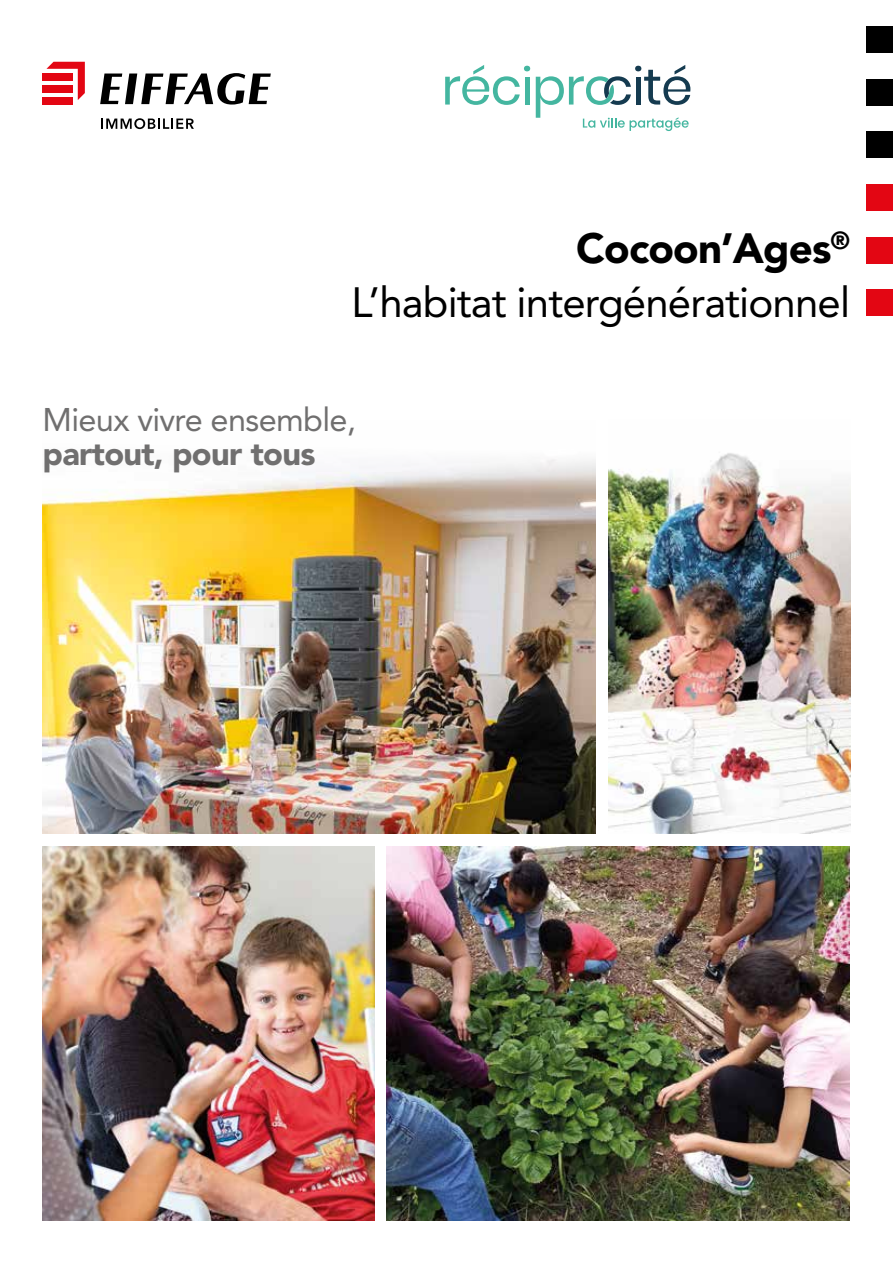
<style>
.page{position:relative;width:893px;height:1263px;background:#fff}
.page>*{position:absolute;margin:0;border:0;box-sizing:border-box;transform-origin:0 0}
.t1{font:42px/53.6px "Avenir LT Std";letter-spacing:-.02em;color:#000;text-align:right}
.t2{font:32.55px "Avenir LT Std";letter-spacing:-.02em;color:#706f6f}
.t3{font:900 32.55px "Avenir LT Std";letter-spacing:-.02em;color:#706f6f}
.s1{font-weight:900}
</style>
<div class="page">
<div style="left:867px;top:237px;width:26px;height:26px;background:#e30613"></div>
<div style="left:867px;top:26px;width:26px;height:27px;background:#000"></div>
<div style="left:867px;top:132px;width:26px;height:26px;background:#000"></div>
<div style="left:867px;top:184px;width:26px;height:27px;background:#e30613"></div>
<div style="left:867px;top:79px;width:26px;height:26px;background:#000"></div>
<div style="left:867px;top:290px;width:26px;height:26px;background:#e30613"></div>
<div style="left:42px;top:97px;width:31px;height:7px;background:#e30613"></div>
<div style="left:42px;top:85px;width:31px;height:7px;background:#e30613"></div>
<div style="left:42px;top:74px;width:31px;height:7px;background:#e30613"></div>
<svg style="left:46px;top:62px;width:39px;height:38px"></svg>
<svg style="left:100px;top:73px;width:171px;height:32px"></svg>
<svg style="left:101px;top:118px;width:93px;height:11px"></svg>
<img style="left:43px;top:846px;width:331px;height:374px">
<img style="left:387px;top:846px;width:462px;height:374px">
<img style="left:43px;top:459px;width:552px;height:374px">
<img style="left:608px;top:453px;width:242px;height:380px">
<svg style="left:445px;top:65px;width:85px;height:40px"></svg>
<svg style="left:536px;top:65px;width:154px;height:66px"></svg>
<p class="t1" style="left:352px;top:222px;width:500px"><span class="s1">Cocoon’Ages</span><sup>®<br></sup>L’habitat intergénérationnel</p>
<p class="t2" style="left:43px;top:400px;width:315px">Mieux vivre ensemble,</p>
<p class="t3" style="left:43px;top:434px;width:275px">partout, pour tous</p>
</div>
